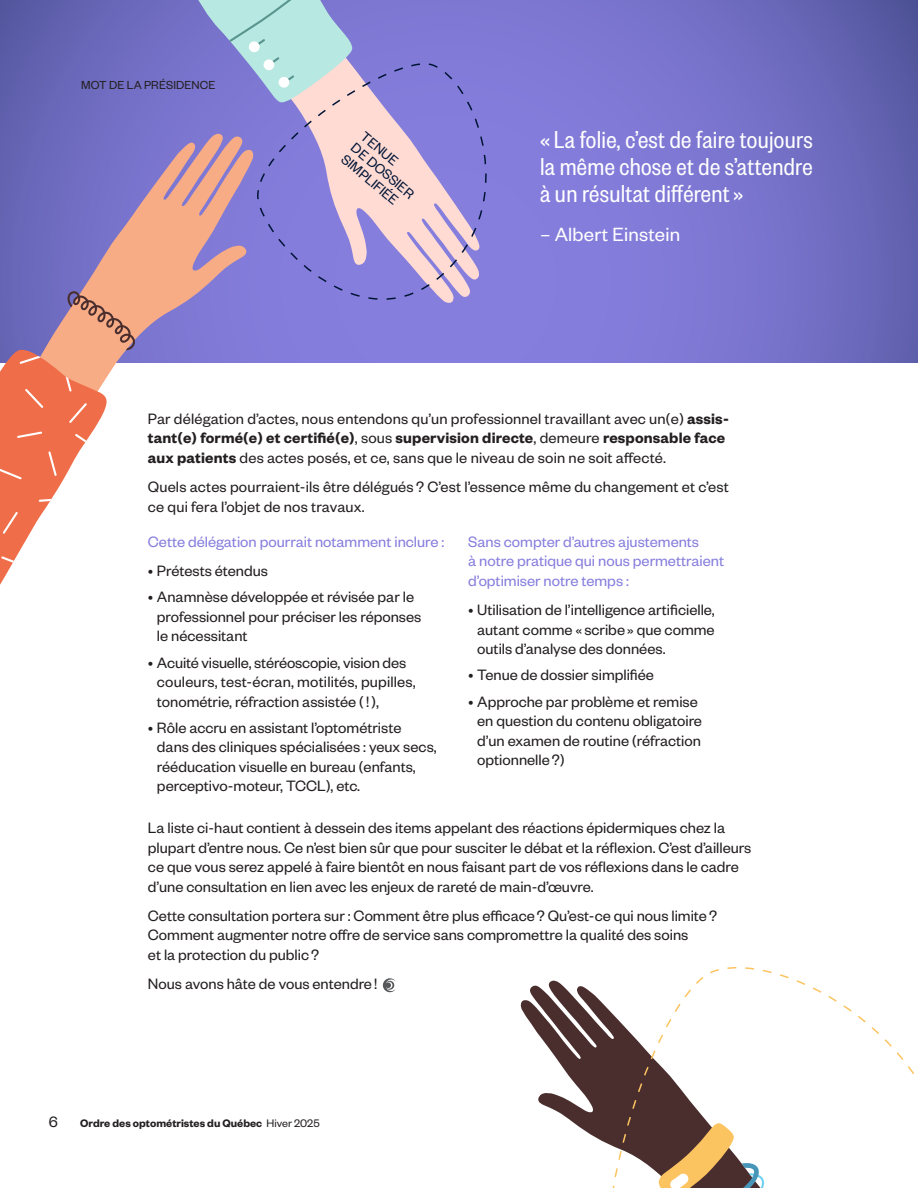
<style>
.page{position:relative;width:918px;height:1188px;background:#fff}
.page>*{position:absolute;margin:0;border:0;box-sizing:border-box;transform-origin:0 0}
.Titre_actualité{font:27px/27px "Founders Grotesk Cond";letter-spacing:.01em;color:#fff;text-align:justify}
.Intro_--_14_17_Regular{font:21px "Founders Grotesk";letter-spacing:.01em;color:#fff}
.Body_11_13{font:16.5px/19.5px "Founders Grotesk";color:#231f20}
.Bullet_Points{font:16.5px/19.5px "Founders Grotesk";color:#231f20}
.Body_11_13-2{font:16.5px/19.5px "Founders Grotesk";color:#867edd}
.Body_11_13-3{font:15px/15px "Founders Grotesk";color:#001536}
.Titre_de_section{font:12.75px "Founders Grotesk";letter-spacing:.015em;color:#231f20}
.t1{font:600 12px "Founders Grotesk";color:#231f20}
.s1{font-weight:600}
.s2{font-weight:400}
</style>
<div class="page">
<svg style="left:0;top:0;width:918px;height:363px;background:#7570c8"></svg>
<svg style="left:0;top:133px;width:253px;height:230px;background:#8376ba"></svg>
<svg style="left:0;top:291px;width:136px;height:294px"></svg>
<svg style="left:383px;top:978px;width:13px;height:14px"></svg>
<svg style="left:521px;top:980px;width:57px;height:146px"></svg>
<svg style="left:148px;top:0;width:367px;height:335px;background:#a295cf"></svg>
<svg style="left:578px;top:986px;width:42px;height:202px"></svg>
<svg style="left:620px;top:968px;width:295px;height:220px"></svg>
<p class="Titre_de_section" style="left:81px;top:77px;width:136px">MOT DE LA PRÉSIDENCE</p>
<p class="Body_11_13-3" style="left:368px;top:128px;width:79px;rotate:40deg">TENUE<br>DE DOSSIER<br>SIMPLIFIÉE</p>
<p class="Titre_actualité" style="left:540px;top:125px;width:274px">«La folie, c’est de faire toujours la même chose et de s’attendre à un résultat différent»</p>
<p class="Intro_--_14_17_Regular" style="left:540px;top:221px;width:142px">– Albert Einstein</p>
<p class="Body_11_13" style="left:148px;top:408px;width:582px">Par délégation d’actes, nous entendons qu’un professionnel travaillant avec un(e) <span class="s1">assis&shy;tant(e) formé(e) et certifié(e)</span>, sous <span class="s1">supervision directe</span>, demeure <span class="s1">responsable face aux patients</span> des actes posés, et ce, sans que le niveau de soin ne soit affecté.</p>
<p class="Body_11_13" style="left:148px;top:476px;width:582px">Quels actes pourraient-ils être délégués ? C’est l’essence même du changement et c’est ce qui fera l’objet de nos travaux.</p>
<p class="Body_11_13-2" style="left:148px;top:531px;width:298px">Cette délégation pourrait notamment inclure :</p>
<p class="Bullet_Points" style="left:148px;top:560px;width:122px">• Prétests étendus</p>
<p class="Bullet_Points" style="left:157px;top:586px;width:266px;text-indent:-9px">• Anamnèse développée et révisée par le professionnel pour préciser les réponses le nécessitant</p>
<p class="Bullet_Points" style="left:157px;top:652px;width:260px;text-indent:-9px">• Acuité visuelle, stéréoscopie, vision des couleurs, test-écran, motilités, pupilles, tonométrie, réfraction assistée (!),</p>
<p class="Bullet_Points" style="left:157px;top:717px;width:281px;text-indent:-9px">• Rôle accru en assistant l’optométriste dans des cliniques spécialisées : yeux secs, rééducation visuelle en bureau (enfants, perceptivo-moteur, TCCL), etc.</p>
<p class="Body_11_13" style="left:148px;top:817px;width:605px">La liste ci-haut contient à dessein des items appelant des réactions épidermiques chez la plupart d’entre nous. Ce n’est bien sûr que pour susciter le débat et la réflexion. C’est d’ailleurs ce que vous serez appelé à faire bientôt en nous faisant part de vos réflexions dans le cadre d’une consultation en lien avec les enjeux de rareté de main-d’œuvre.</p>
<p class="Body_11_13" style="left:148px;top:905px;width:571px">Cette consultation portera sur : Comment être plus efficace ? Qu’est-ce qui nous limite ?<br>Comment augmenter notre offre de service sans compromettre la qualité des soins<br>et la protection du public ?</p>
<p class="Body_11_13" style="left:148px;top:973px;width:231px">Nous avons hâte de vous entendre !</p>
<p class="Body_11_13-2" style="left:468px;top:531px;width:257px">Sans compter d’autres ajustements<br>à notre pratique qui nous permettraient d’optimiser notre temps :</p>
<p class="Bullet_Points" style="left:477px;top:599px;width:239px;text-align:justify;text-indent:-9px">• Utilisation de l’intelligence artificielle, autant comme « scribe » que comme outils d’analyse des données.</p>
<p class="Bullet_Points" style="left:468px;top:664px;width:187px">• Tenue de dossier simplifiée</p>
<p class="Bullet_Points" style="left:477px;top:691px;width:226px;text-indent:-9px">• Approche par problème et remise en question du contenu obligatoire d’un examen de routine (réfraction optionnelle ?)</p>
<p class="Body_11_13" style="left:49px;top:1111px;width:11px">6</p>
<p class="t1" style="left:80px;top:1115px;width:241px">Ordre des optométristes du Québec <span class="s2">Hiver 2025</span></p>
</div>
